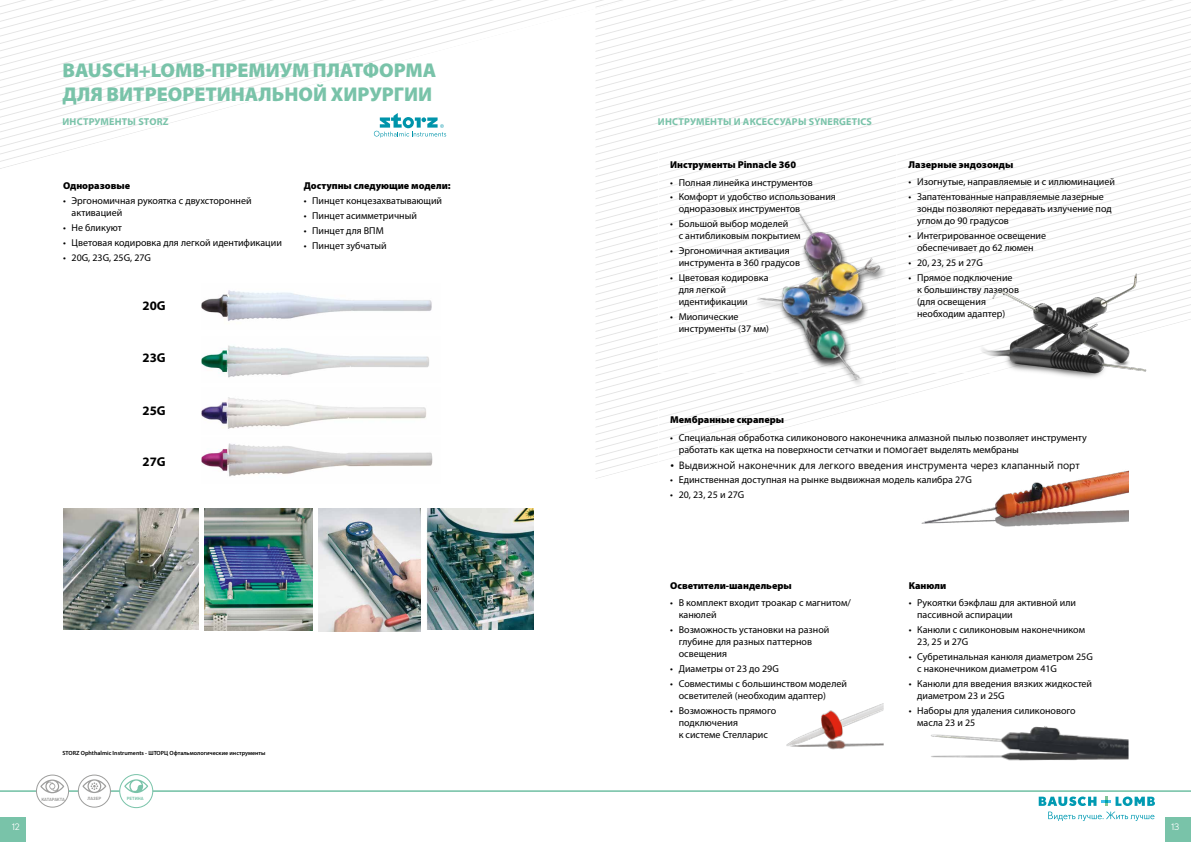
<style>
.page{position:relative;width:1191px;height:842px;background:#fff}
.page>*{position:absolute;margin:0;border:0;box-sizing:border-box;transform-origin:0 0}
.t1{font:900 20px/24px "Myriad Pro";color:#79c3a9}
.t2{font:700 12.9px "Myriad Pro";color:#000}
.t3{font:10.5px "Segoe UI";color:#000}
.t4{font:10px/12px "Myriad Pro";color:#000}
.t5{font:900 10px "Myriad Pro";color:#000}
.t6{font:700 10px "Myriad Pro";letter-spacing:.02em;color:#79c3a9}
.t7{font:9px "Nobel WGL";color:#fff}
.t8{font:600 6px "Myriad Pro";color:#000}
.t9{font:4.4px "Plumb Bold C";letter-spacing:-.05em;color:#9d9d9c}
.t10{font:4.4px "Plumb Bold C";color:#79c3a9}
.s1{font-family:"Segoe UI";font-size:10.5px}
</style>
<div class="page">
<svg style="left:595px;top:0;width:596px;height:479px"></svg>
<svg style="left:0;top:0;width:623px;height:169px"></svg>
<svg style="left:374px;top:113px;width:72px;height:25px"></svg>
<img style="left:319px;top:508px;width:101px;height:123px">
<img style="left:205px;top:508px;width:108px;height:122px">
<img style="left:63px;top:508px;width:136px;height:121px">
<img style="left:427px;top:508px;width:106px;height:121px">
<svg style="left:657px;top:148px;width:226px;height:225px"></svg>
<svg style="left:657px;top:403px;width:472px;height:124px"></svg>
<svg style="left:895px;top:148px;width:234px;height:225px"></svg>
<img style="left:968px;top:263px;width:191px;height:121px">
<img style="left:724px;top:201px;width:166px;height:186px">
<img style="left:931px;top:726px;width:197px;height:35px">
<img style="left:786px;top:703px;width:97px;height:47px">
<hr style="left:0;top:790px;width:1191px;height:2px;background:#79c3a9">
<svg style="left:1038px;top:796px;width:117px;height:25px"></svg>
<div style="left:36px;top:775px;width:33px;height:32px;background:#fff;border-radius:50%"></div>
<div style="left:36px;top:774px;width:33px;height:34px;border:1px solid #9d9d9c;border-radius:50%"></div>
<div style="left:78px;top:775px;width:32px;height:32px;background:#fff;border-radius:50%"></div>
<div style="left:78px;top:774px;width:33px;height:34px;border:1px solid #9d9d9c;border-radius:50%"></div>
<div style="left:120px;top:774px;width:33px;height:34px;background:#fff;border-radius:50%"></div>
<div style="left:119px;top:774px;width:34px;height:34px;border:1px solid #79c3a9;border-radius:50%"></div>
<svg style="left:124px;top:779px;width:24px;height:14px"></svg>
<svg style="left:82px;top:779px;width:24px;height:14px"></svg>
<svg style="left:40px;top:779px;width:24px;height:14px"></svg>
<div style="left:0;top:817px;width:25px;height:25px;background:#79c3a9"></div>
<div style="left:1165px;top:817px;width:26px;height:25px;background:#79c3a9"></div>
<img style="left:201px;top:290px;width:231px;height:31px">
<img style="left:201px;top:345px;width:228px;height:33px">
<img style="left:201px;top:397px;width:225px;height:32px">
<img style="left:201px;top:443px;width:232px;height:34px">
<h1 class="t1" style="left:63px;top:59px;width:375px">BAUSCH+LOMB-ПРЕМИУМ ПЛАТФОРМА<br>ДЛЯ ВИТРЕОРЕТИНАЛЬНОЙ ХИРУРГИИ</h1>
<p class="t6" style="left:62px;top:116px;width:108px">ИНСТРУМЕНТЫ STORZ</p>
<p class="t6" style="left:658px;top:116px;width:215px">ИНСТРУМЕНТЫ И АКСЕССУАРЫ SYNERGETICS</p>
<p class="t5" style="left:63px;top:180px;width:69px">Одноразовые</p>
<p class="t4" style="left:72px;top:194px;width:181px;text-indent:-8px">• Эргономичная рукоятка с двухсторонней активацией</p>
<p class="t4" style="left:63px;top:221px;width:60px">• Не бликуют</p>
<p class="t4" style="left:63px;top:236px;width:220px">• Цветовая кодировка для легкой идентификации</p>
<p class="t4" style="left:63px;top:251px;width:89px">• 20G, 23G, 25G, 27G</p>
<p class="t2" style="left:143px;top:297px;width:25px">20G</p>
<p class="t2" style="left:143px;top:349px;width:25px">23G</p>
<p class="t5" style="left:304px;top:180px;width:148px">Доступны следующие модели:</p>
<p class="t4" style="left:304px;top:194px;width:140px">• Пинцет концезахватывающий</p>
<p class="t4" style="left:304px;top:209px;width:115px">• Пинцет асимметричный</p>
<p class="t4" style="left:304px;top:224px;width:81px">• Пинцет для ВПМ</p>
<p class="t4" style="left:304px;top:239px;width:84px">• Пинцет зубчатый</p>
<p class="t5" style="left:670px;top:159px;width:127px">Инструменты Pinnacle 360</p>
<p class="t4" style="left:670px;top:176px;width:144px">• Полная линейка инструментов</p>
<p class="t4" style="left:678px;top:191px;width:159px;text-indent:-8px">• Комфорт и удобство использования одноразовых инструментов</p>
<p class="t4" style="left:678px;top:218px;width:123px;text-indent:-8px">• Большой выбор моделей<br>с антибликовым покрытием</p>
<p class="t4" style="left:678px;top:244px;width:123px;text-indent:-8px">• Эргономичная активация инструмента в 360 градусов</p>
<p class="t4" style="left:678px;top:271px;width:91px;text-indent:-8px">• Цветовая кодировка для легкой идентификации</p>
<p class="t4" style="left:678px;top:310px;width:92px;text-indent:-8px">• Миопические инструменты (37 мм)</p>
<p class="t5" style="left:908px;top:159px;width:106px">Лазерные эндозонды</p>
<p class="t4" style="left:908px;top:176px;width:208px">• Изогнутые, направляемые и с иллюминацией</p>
<p class="t4" style="left:917px;top:191px;width:196px;text-indent:-8px">• Запатентованные направляемые лазерные зонды позволяют передавать излучение под углом до 90 градусов</p>
<p class="t4" style="left:908px;top:230px;width:139px;text-align:center">• Интегрированное освещение обеспечивает до 62 люмен</p>
<p class="t4" style="left:908px;top:256px;width:76px">• 20, 23, 25 и 27G</p>
<p class="t4" style="left:917px;top:271px;width:103px;text-indent:-8px">• Прямое подключение к большинству лазеров (для освещения необходим адаптер)</p>
<p class="t2" style="left:143px;top:402px;width:25px">25G</p>
<p class="t2" style="left:143px;top:453px;width:25px">27G</p>
<p class="t8" style="left:62px;top:749px;width:205px">STORZ Ophthalmic Instruments - ШТОРЦ Офтальмологические инструменты</p>
<p class="t9" style="left:41px;top:797px;width:25px">КАТАРАКТА</p>
<p class="t9" style="left:87px;top:796px;width:15px">ЛАЗЕР</p>
<p class="t10" style="left:127px;top:796px;width:19px">РЕТИНА</p>
<p class="t5" style="left:670px;top:414px;width:115px">Мембранные скраперы</p>
<p class="t4" style="left:678px;top:431px;width:410px;line-height:12.6px;text-indent:-8px">• Специальная обработка силиконового наконечника алмазной пылью позволяет инструменту работать как щетка на поверхности сетчатки и <span class="s1">помогает</span> выделять мембраны</p>
<p class="t3" style="left:670px;top:455px;width:411px">• Выдвижной наконечник для легкого введения инструмента через клапанный порт</p>
<p class="t4" style="left:670px;top:474px;width:303px">• Единственная доступная на рынке выдвижная модель калибра 27G</p>
<p class="t4" style="left:670px;top:489px;width:76px">• 20, 23, 25 и 27G</p>
<p class="t5" style="left:670px;top:580px;width:123px">Осветители-шандельеры</p>
<p class="t4" style="left:678px;top:597px;width:174px;text-indent:-8px">• В комплект входит троакар с магнитом/ канюлей</p>
<p class="t4" style="left:678px;top:624px;width:152px;text-indent:-8px">• Возможность установки на разной глубине для разных паттернов освещения</p>
<p class="t4" style="left:670px;top:662px;width:110px">• Диаметры от 23 до 29G</p>
<p class="t4" style="left:678px;top:677px;width:170px;text-indent:-8px">• Совместимы с большинством моделей осветителей (необходим адаптер)</p>
<p class="t4" style="left:678px;top:704px;width:99px;text-indent:-8px">• Возможность прямого подключения<br>к системе Стелларис</p>
<p class="t5" style="left:908px;top:580px;width:39px">Канюли</p>
<p class="t4" style="left:917px;top:597px;width:160px;text-indent:-8px">• Рукоятки бэкфлаш для активной или пассивной аспирации</p>
<p class="t4" style="left:917px;top:624px;width:169px;text-indent:-8px">• Канюли с силиконовым наконечником<br>23, 25 и 27G</p>
<p class="t4" style="left:917px;top:650px;width:177px;text-indent:-8px">• Субретинальная канюля диаметром 25G с наконечником диаметром 41G</p>
<p class="t4" style="left:917px;top:677px;width:176px;text-indent:-8px">• Канюли для введения вязких жидкостей диаметром 23 и 25G</p>
<p class="t4" style="left:917px;top:704px;width:160px;text-indent:-8px">• Наборы для удаления силиконового масла 23 и 25</p>
<p class="t7" style="left:12px;top:822px;width:9px">12</p>
<p class="t7" style="left:1171px;top:822px;width:9px">13</p>
</div>
